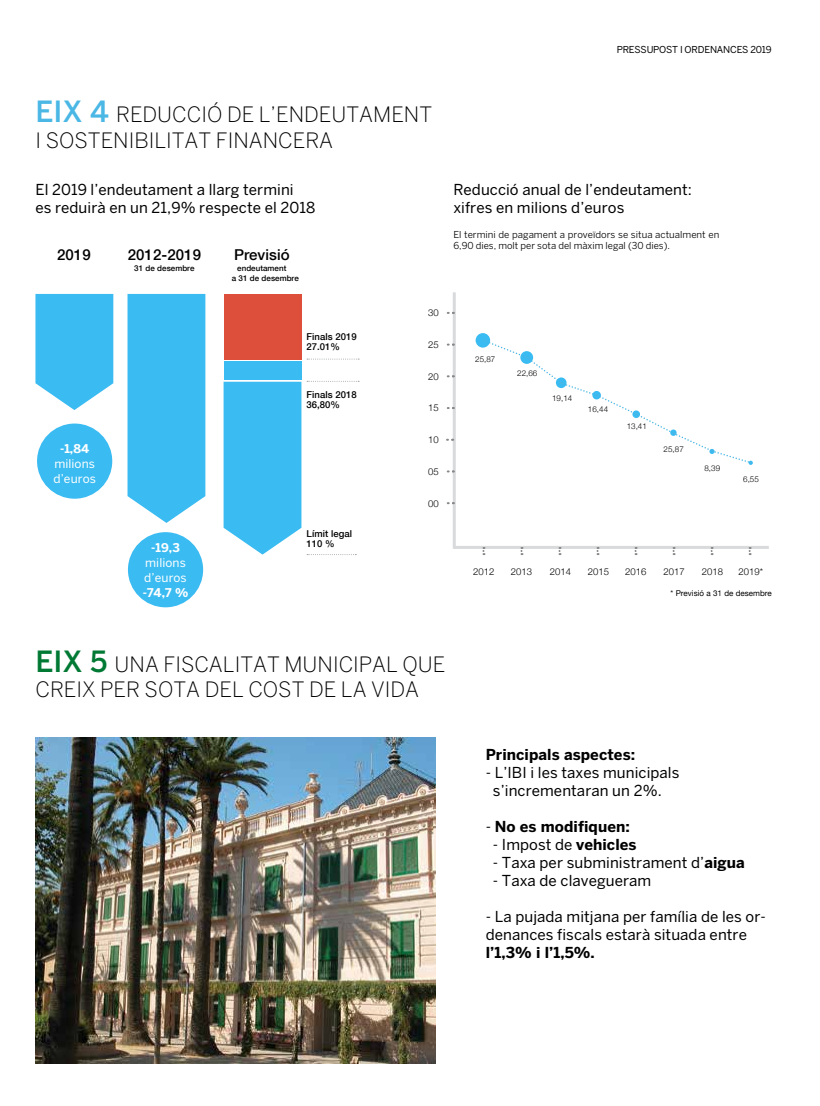
<style>
.page{position:relative;width:820px;height:1106px;background:#fff}
.page>*{position:absolute;margin:0;border:0;box-sizing:border-box;transform-origin:0 0}
.t1{font:300 21px/25.2px "Benton Sans";color:#000}
.t2{font:15px/18px "Benton Sans";letter-spacing:.005em;color:#000}
.t3{font:700 15px "Benton Sans";letter-spacing:.005em;color:#000}
.t4{font:500 15px "Helvetica Neue";letter-spacing:.005em;color:#000}
.t5{font:12px/15px "Benton Sans";letter-spacing:.005em;color:#fff}
.t6{font:700 12px "Benton Sans";color:#fff}
.t7{font:9.5px/10.9px "Benton Sans";color:#000}
.t8{font:300 9.5px "Helvetica Neue";letter-spacing:.005em;color:#000}
.t9{font:500 9.5px/10.5px "Helvetica Neue";letter-spacing:.005em;color:#000}
.t10{font:9.5px "Benton Sans";letter-spacing:-.02em;color:#000}
.t11{font:300 8px "Helvetica Neue";letter-spacing:.005em;color:#000}
.t12{font:500 8px/10.9px "Helvetica Neue";letter-spacing:.005em;color:#000}
.t13{font:8px "Helvetica Neue";letter-spacing:.005em;color:#000}
.s1{font-weight:500;font-size:29px;color:#4ab7e5}
.s2{font-weight:500;font-size:29px;color:#007934}
.s3{font-weight:400}
.s4{font-weight:700}
</style>
<div class="page">
<div style="left:223px;top:294px;width:78px;height:65px;background:#de4f3b"></div>
<div style="left:223px;top:361px;width:78px;height:19px;background:#3abbf2"></div>
<svg style="left:223px;top:382px;width:78px;height:172px;background:#4cc1f3"></svg>
<svg style="left:35px;top:294px;width:78px;height:116px;background:#52c3f3"></svg>
<svg style="left:127px;top:294px;width:78px;height:229px;background:#47bff2"></svg>
<svg style="left:307px;top:358px;width:52px;height:1px"></svg>
<svg style="left:307px;top:381px;width:52px;height:1px"></svg>
<svg style="left:307px;top:554px;width:49px;height:1px"></svg>
<div style="left:37px;top:423px;width:75px;height:75px;background:#3abbf2;border-radius:50%"></div>
<div style="left:128px;top:532px;width:75px;height:75px;background:#3abbf2;border-radius:50%"></div>
<img style="left:35px;top:737px;width:400px;height:326px">
<hr style="left:452px;top:292px;width:3px;height:256px;background:#d9dadb">
<div style="left:475px;top:333px;width:15px;height:14px;background:#3abbf2;border-radius:50%"></div>
<hr style="left:453px;top:546px;width:315px;height:3px;background:#d9dadb">
<svg style="left:482px;top:547px;width:2px;height:8px"></svg>
<svg style="left:520px;top:547px;width:2px;height:8px"></svg>
<svg style="left:558px;top:547px;width:2px;height:8px"></svg>
<svg style="left:596px;top:547px;width:2px;height:8px"></svg>
<svg style="left:634px;top:547px;width:2px;height:8px"></svg>
<svg style="left:672px;top:547px;width:2px;height:8px"></svg>
<svg style="left:710px;top:547px;width:2px;height:8px"></svg>
<svg style="left:483px;top:340px;width:269px;height:125px"></svg>
<p class="t10" style="left:616px;top:44px;width:156px">PRESSUPOST I ORDENANCES 2019</p>
<h1 class="t1" style="left:35px;top:102px;width:398px"><span class="s1">EIX 4</span> REDUCCIÓ DE L’ENDEUTAMENT<br>I SOSTENIBILITAT FINANCERA</h1>
<p class="t2" style="left:35px;top:180px;width:281px">El 2019 l’endeutament a llarg termini<br>es reduirà en un 21,9% respecte el 2018</p>
<p class="t4" style="left:57px;top:245px;width:35px">2019</p>
<p class="t4" style="left:128px;top:245px;width:75px">2012-2019</p>
<p class="t12" style="left:134px;top:262px;width:62px">31 de desembre</p>
<p class="t4" style="left:234px;top:245px;width:57px">Previsió</p>
<p class="t12" style="left:232px;top:262px;width:68px;text-indent:5px">endeutament<br>a 31 de desembre</p>
<p class="t9" style="left:306px;top:331px;width:52px">Finals 2019<br>27.01%</p>
<p class="t6" style="left:60px;top:441px;width:31px">-1,84</p>
<p class="t5" style="left:53px;top:456px;width:44px">milions d’euros</p>
<p class="t6" style="left:151px;top:540px;width:30px">-19,3</p>
<p class="t5" style="left:144px;top:554px;width:44px">milions d’euros</p>
<p class="t6" style="left:143px;top:585px;width:47px">-74,7 %</p>
<p class="t9" style="left:306px;top:389px;width:52px">Finals 2018<br>36,80%</p>
<p class="t9" style="left:306px;top:528px;width:47px">Límit legal<br>110 %</p>
<p class="t8" style="left:428px;top:307px;width:12px">30</p>
<p class="t8" style="left:428px;top:339px;width:12px">25</p>
<p class="t8" style="left:428px;top:370px;width:12px">20</p>
<p class="t8" style="left:428px;top:402px;width:12px">15</p>
<p class="t8" style="left:428px;top:434px;width:12px">10</p>
<p class="t8" style="left:428px;top:465px;width:12px">05</p>
<p class="t8" style="left:428px;top:497px;width:12px">00</p>
<p class="t2" style="left:453px;top:180px;width:240px">Reducció anual de l’endeutament: xifres en milions d’euros</p>
<p class="t7" style="left:453px;top:229px;width:267px">El termini de pagament a proveïdors se situa actualment en<br>6,90 dies, molt per sota del màxim legal (30 dies).</p>
<p class="t11" style="left:475px;top:354px;width:22px">25,87</p>
<p class="t11" style="left:517px;top:368px;width:22px">22,66</p>
<p class="t11" style="left:552px;top:393px;width:22px">19,14</p>
<p class="t11" style="left:587px;top:405px;width:22px">16,44</p>
<p class="t11" style="left:626px;top:421px;width:22px">13,41</p>
<p class="t11" style="left:663px;top:444px;width:22px">25,87</p>
<p class="t11" style="left:704px;top:463px;width:17px">8,39</p>
<p class="t11" style="left:742px;top:474px;width:17px">6,55</p>
<p class="t8" style="left:473px;top:565px;width:23px">2012</p>
<p class="t8" style="left:510px;top:565px;width:23px">2013</p>
<p class="t8" style="left:549px;top:565px;width:23px">2014</p>
<p class="t8" style="left:587px;top:565px;width:23px">2015</p>
<p class="t8" style="left:625px;top:565px;width:23px">2016</p>
<p class="t8" style="left:663px;top:565px;width:23px">2017</p>
<p class="t8" style="left:701px;top:565px;width:23px">2018</p>
<p class="t8" style="left:738px;top:565px;width:26px">2019*</p>
<p class="t13" style="left:670px;top:589px;width:103px">* Previsió a 31 de desembre</p>
<h1 class="t1" style="left:35px;top:651px;width:411px"><span class="s2">EIX 5</span> U NA FISCALITAT MUNICIPAL QUE<br>CREIX PER SOTA DEL COST DE LA VIDA</h1>
<p class="t3" style="left:485px;top:745px;width:151px">Principals aspectes:</p>
<p class="t2" style="left:492px;top:763px;width:188px;text-indent:-7px">- L’IBI i les taxes municipals s’incrementaran un 2%.</p>
<p class="t3" style="left:485px;top:817px;width:146px"><span class="s3">-</span> No es modifiquen:</p>
<p class="t2" style="left:492px;top:835px;width:145px">- Impost de <span class="s4">vehicles</span></p>
<p class="t2" style="left:492px;top:853px;width:253px">- Taxa per subministrament d’<span class="s4">aigua</span></p>
<p class="t2" style="left:492px;top:871px;width:160px">- Taxa de clavegueram</p>
<p class="t2" style="left:485px;top:907px;width:281px">- La pujada mitjana per família de les or&shy;denances fiscals estarà situada entre</p>
<p class="t3" style="left:485px;top:943px;width:111px">l’1,3% i l’1,5%.</p>
</div>
